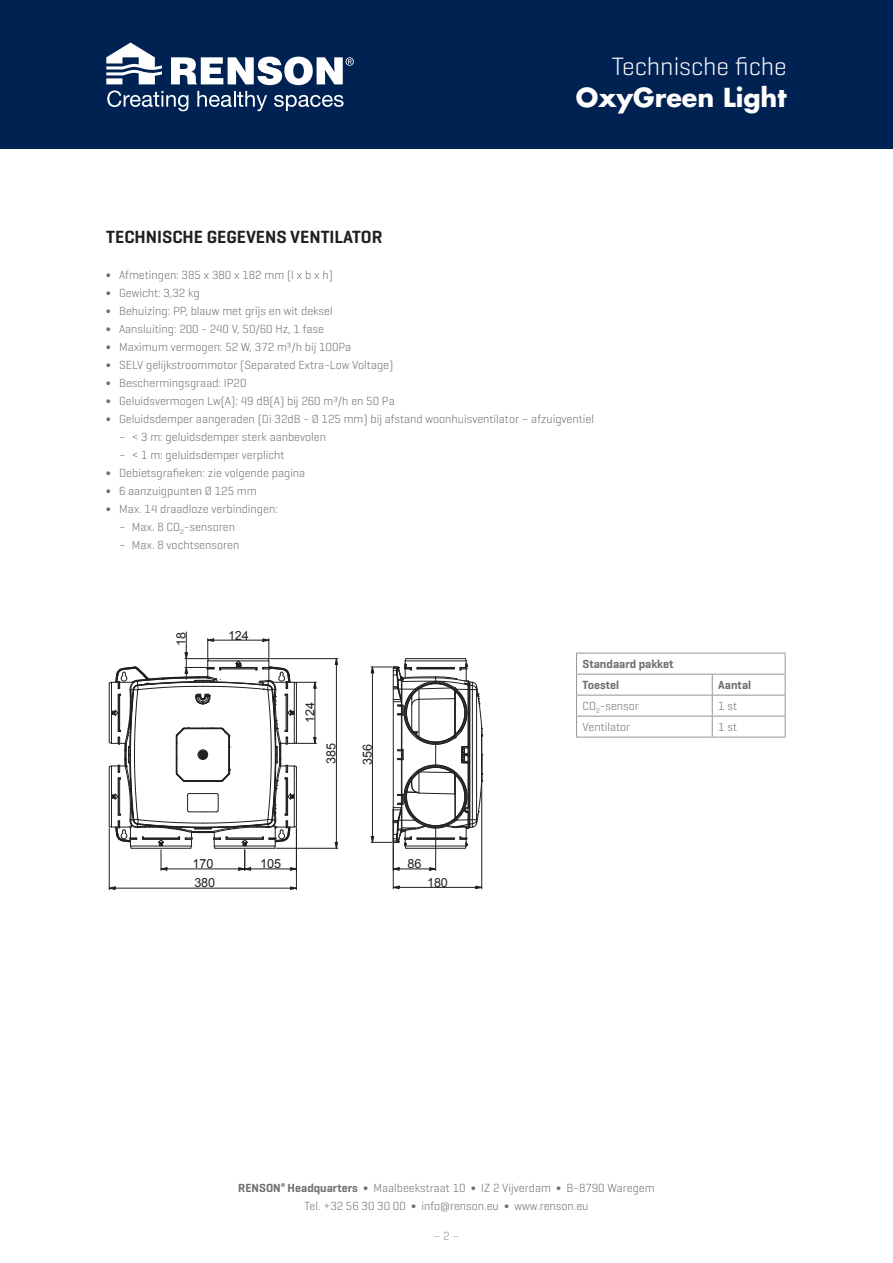
<style>
.page{position:relative;width:893px;height:1263px;background:#fff}
.page>*{position:absolute;margin:0;border:0;box-sizing:border-box;transform-origin:0 0}
.t1{font:300 25.5px "Geogrotesque";color:#fff}
.t2{font:700 25.5px "Futura Std";color:#fff}
.Titel_Paragraaf{font:600 18px "Geogrotesque";color:#231f20}
.t3{font:12.6px "Arial";letter-spacing:-.015em;color:#231f20}
.Insprong_1{font:300 12px/18px "Geogrotesque";color:#6c6d70;text-align:center}
.Insprong_2{font:300 12px "Geogrotesque";color:#6c6d70}
.Text_Body{font:600 12px "Geogrotesque";color:#6c6d70}
.Text_Body-2{font:300 12px "Geogrotesque";color:#6c6d70}
.t4{font:300 12px "Geogrotesque";color:#939598}
.s1{font-weight:600}
</style>
<div class="page">
<div style="left:0;top:0;width:893px;height:149px;background:#002252"></div>
<svg style="left:106px;top:43px;width:248px;height:68px"></svg>
<svg style="left:108px;top:886px;width:8px;height:4px"></svg>
<svg style="left:290px;top:886px;width:6px;height:4px"></svg>
<hr style="left:115px;top:888px;width:175px;height:1px;background:#231f20">
<hr style="left:109px;top:828px;width:1px;height:62px;background:#231f20">
<hr style="left:296px;top:828px;width:1px;height:62px;background:#231f20">
<svg style="left:335px;top:659px;width:3px;height:6px"></svg>
<svg style="left:335px;top:842px;width:3px;height:6px"></svg>
<hr style="left:336px;top:664px;width:1px;height:178px;background:#231f20">
<hr style="left:276px;top:848px;width:62px;height:1px;background:#231f20">
<hr style="left:270px;top:658px;width:68px;height:1px;background:#231f20">
<svg style="left:109px;top:632px;width:208px;height:239px"></svg>
<svg style="left:371px;top:658px;width:112px;height:191px"></svg>
<svg style="left:429px;top:867px;width:8px;height:4px"></svg>
<svg style="left:392px;top:867px;width:8px;height:4px"></svg>
<hr style="left:399px;top:869px;width:31px;height:1px;background:#231f20">
<hr style="left:435px;top:827px;width:1px;height:43px;background:#231f20">
<svg style="left:392px;top:886px;width:8px;height:3px"></svg>
<svg style="left:475px;top:886px;width:8px;height:3px"></svg>
<hr style="left:399px;top:887px;width:77px;height:1px;background:#231f20">
<hr style="left:393px;top:809px;width:1px;height:80px;background:#231f20">
<hr style="left:481px;top:756px;width:1px;height:133px;background:#231f20">
<hr style="left:576px;top:653px;width:136px;height:1px;background:#939598">
<hr style="left:712px;top:653px;width:73px;height:1px;background:#939598">
<hr style="left:576px;top:674px;width:136px;height:1px;background:#939598">
<hr style="left:712px;top:674px;width:73px;height:1px;background:#939598">
<hr style="left:576px;top:695px;width:136px;height:1px;background:#939598">
<hr style="left:712px;top:695px;width:73px;height:1px;background:#939598">
<hr style="left:576px;top:716px;width:136px;height:1px;background:#939598">
<svg style="left:576px;top:653px;width:1px;height:84px"></svg>
<hr style="left:712px;top:716px;width:73px;height:1px;background:#939598">
<svg style="left:712px;top:674px;width:1px;height:63px"></svg>
<svg style="left:785px;top:653px;width:1px;height:84px"></svg>
<hr style="left:576px;top:737px;width:136px;height:1px;background:#939598">
<hr style="left:712px;top:737px;width:73px;height:1px;background:#939598">
<h1 class="t1" style="left:612px;top:50px;width:177px">Technische fiche</h1>
<h1 class="t2" style="left:576px;top:80px;width:212px">OxyGreen Light</h1>
<p class="Titel_Paragraaf" style="left:106px;top:226px;width:278px">TECHNISCHE GEGEVENS VENTILATOR</p>
<p class="Insprong_1" style="left:106px;top:266px;width:228px">∫ Afmetingen: 385 x 380 x 182 mm (l x b x h)</p>
<p class="Insprong_1" style="left:106px;top:284px;width:95px">∫ Gewicht: 3,32 kg</p>
<p class="Insprong_1" style="left:106px;top:302px;width:228px">∫ Behuizing: PP, blauw met grijs en wit deksel</p>
<p class="Insprong_1" style="left:106px;top:320px;width:219px">∫ Aansluiting: 200 - 240 V, 50/60 Hz, 1 fase</p>
<p class="Insprong_1" style="left:106px;top:338px;width:246px">∫ Maximum vermogen: 52 W, 372 m³/h bij 100Pa</p>
<p class="Insprong_1" style="left:106px;top:356px;width:289px">∫ SELV gelijkstroommotor (Separated Extra-Low Voltage)</p>
<p class="Insprong_1" style="left:106px;top:374px;width:142px">∫ Beschermingsgraad: IP20</p>
<p class="Insprong_1" style="left:106px;top:392px;width:290px">∫ Geluidsvermogen Lw(A): 49 dB(A) bij 260 m³/h en 50 Pa</p>
<p class="Insprong_1" style="left:106px;top:410px;width:489px">∫ Geluidsdemper aangeraden (Di 32dB - Ø 125 mm) bij afstand woonhuisventilator – afzuigventiel</p>
<p class="Insprong_2" style="left:119px;top:430px;width:208px">– &lt; 3 m: geluidsdemper sterk aanbevolen</p>
<p class="Insprong_2" style="left:119px;top:448px;width:167px">– &lt; 1 m: geluidsdemper verplicht</p>
<p class="Insprong_1" style="left:106px;top:464px;width:200px">∫ Debietsgrafieken: zie volgende pagina</p>
<p class="Insprong_1" style="left:106px;top:482px;width:152px">∫ 6 aanzuigpunten Ø 125 mm</p>
<p class="Insprong_1" style="left:106px;top:500px;width:173px">∫ Max. 14 draadloze verbindingen:</p>
<p class="Insprong_2" style="left:119px;top:520px;width:118px">– Max. 8 CO<sub>2</sub>-sensoren</p>
<p class="Insprong_2" style="left:119px;top:538px;width:122px">– Max. 8 vochtsensoren</p>
<p class="t3" style="left:173px;top:646px;width:15px;rotate:-90deg">18</p>
<p class="t3" style="left:228px;top:627px;width:22px">124</p>
<p class="t3" style="left:302px;top:723px;width:22px;rotate:-90deg">124</p>
<p class="t3" style="left:323px;top:764px;width:22px;rotate:-90deg">385</p>
<p class="t3" style="left:359px;top:765px;width:22px;rotate:-90deg">356</p>
<p class="t3" style="left:193px;top:855px;width:22px">170</p>
<p class="t3" style="left:260px;top:855px;width:22px">105</p>
<p class="t3" style="left:194px;top:875px;width:22px">380</p>
<p class="t3" style="left:408px;top:855px;width:15px">86</p>
<p class="t3" style="left:427px;top:874px;width:22px">180</p>
<p class="Text_Body" style="left:583px;top:656px;width:92px">Standaard pakket</p>
<p class="Text_Body" style="left:583px;top:677px;width:38px">Toestel</p>
<p class="Text_Body" style="left:718px;top:677px;width:34px">Aantal</p>
<p class="Text_Body-2" style="left:583px;top:698px;width:58px">CO<sub>2</sub>-sensor</p>
<p class="Text_Body-2" style="left:718px;top:698px;width:20px">1 st</p>
<p class="Text_Body-2" style="left:583px;top:719px;width:49px">Ventilator</p>
<p class="Text_Body-2" style="left:718px;top:719px;width:20px">1 st</p>
<p class="Insprong_1" style="left:238px;top:1179px;width:418px"><span class="s1">RENSON</span><sup>®</sup> <span class="s1">Headquarters</span> ∫ Maalbeekstraat 10 ∫ IZ 2 Vijverdam ∫ B-8790 Waregem<br>Tel. +32 56 30 30 00 ∫ info@renson.eu ∫ www.renson.eu</p>
<p class="t4" style="left:434px;top:1228px;width:27px">– 2 –</p>
</div>
